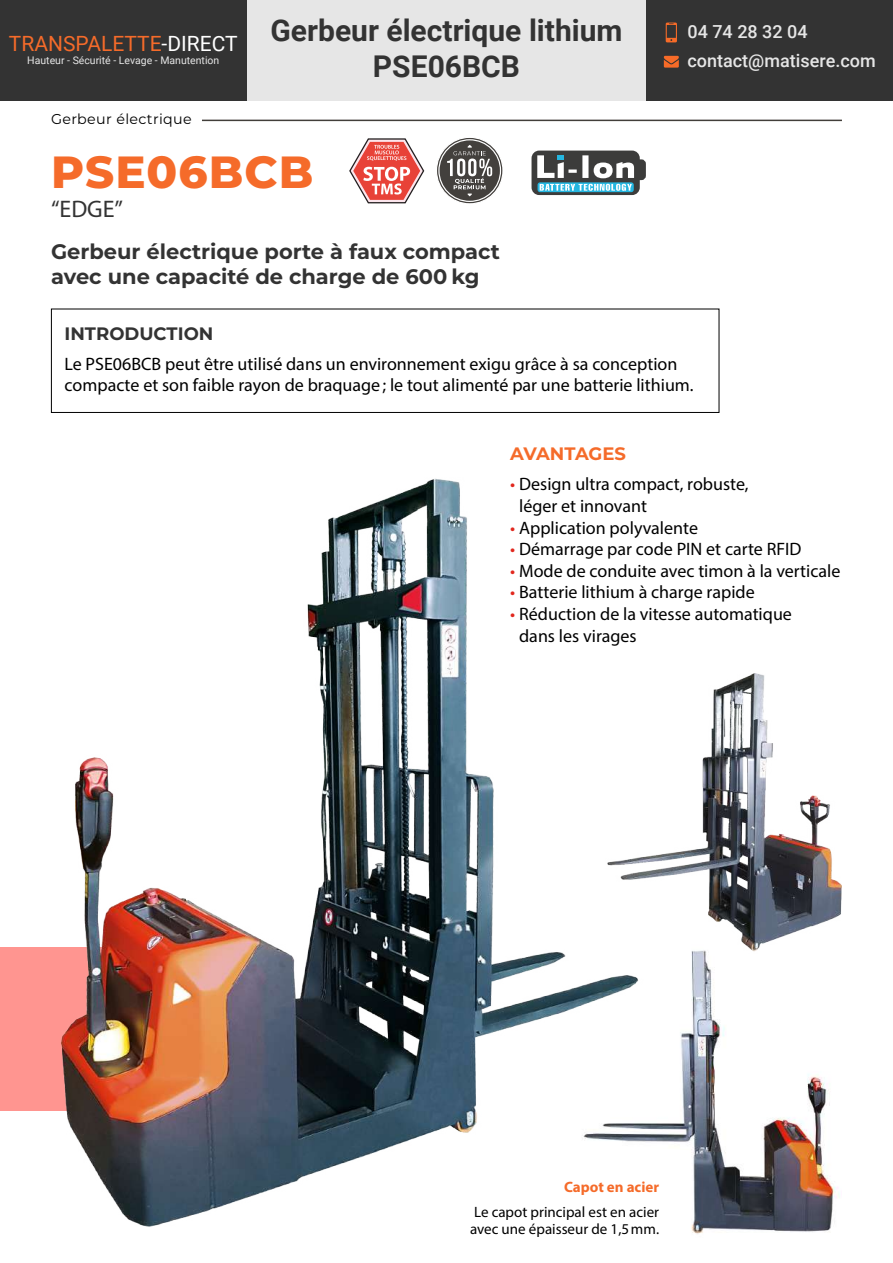
<style>
.page{position:relative;width:893px;height:1263px;background:#fff}
.page>*{position:absolute;margin:0;border:0;box-sizing:border-box;transform-origin:0 0}
.t1{font:800 45px "Montserrat";letter-spacing:.025em;color:#f56b2a}
.t2{font:700 30px/36px "Roboto";color:#333;text-align:center}
.t3{font:italic 800 24px "Montserrat";color:#333}
.t4{font:700 21px/25.2px "Montserrat";color:#333}
.t5{font:21px "Roboto";color:#f56b2a}
.t6{font:18px/21.6px "Myriad Pro";color:#000}
.t7{font:500 18px/29.2px "Roboto";color:#e6e6e6}
.t8{font:700 18px "Montserrat";color:#333}
.t9{font:700 18px "Montserrat";letter-spacing:-.005em;color:#f56b2a}
.t10{font:15px/16.5px "Myriad Pro";color:#000}
.t11{font:700 15px "Myriad Pro";color:#f56b2a}
.t12{font:14.25px "Montserrat";letter-spacing:.025em;color:#000}
.t13{font:10.5px "Roboto";color:#e6e6e6}
.s1{color:#fff}
.s2{color:#e1281e}
</style>
<div class="page">
<hr style="left:202px;top:120px;width:640px;height:1px;background:#423e3a">
<div style="left:0;top:947px;width:259px;height:164px;background:#ff9590"></div>
<img style="left:61px;top:478px;width:515px;height:749px">
<img style="left:576px;top:953px;width:264px;height:281px">
<div style="left:51px;top:309px;width:668px;height:104px;border:1px solid #000"></div>
<svg style="left:349px;top:138px;width:76px;height:66px"></svg>
<svg style="left:436px;top:137px;width:67px;height:67px"></svg>
<div style="left:436px;top:137px;width:68px;height:67px;border:1px solid #fff;border-radius:50%"></div>
<svg style="left:439px;top:140px;width:61px;height:61px"></svg>
<div style="left:438px;top:139px;width:63px;height:63px;border:1px solid #fff;border-radius:50%"></div>
<svg style="left:447px;top:145px;width:45px;height:51px;background:#706e6c"></svg>
<img style="left:607px;top:673px;width:235px;height:280px">
<div style="left:531px;top:151px;width:109px;height:44px;background:#3c3c3b;border-radius:8px"></div>
<div style="left:635px;top:162px;width:9px;height:16px;background:#3c3c3b;border-radius:2px"></div>
<div style="left:633px;top:159px;width:13px;height:21px;border:4px solid #3c3c3b;border-radius:2px"></div>
<svg style="left:538px;top:182px;width:96px;height:10px"></svg>
<svg style="left:540px;top:184px;width:92px;height:7px"></svg>
<svg style="left:537px;top:155px;width:97px;height:23px"></svg>
<div style="left:247px;top:0;width:399px;height:100px;background:#e6e6e6"></div>
<div style="left:0;top:0;width:247px;height:100px;background:#333"></div>
<div style="left:646px;top:0;width:247px;height:100px;background:#333"></div>
<svg style="left:666px;top:23px;width:11px;height:19px"></svg>
<svg style="left:664px;top:56px;width:15px;height:12px"></svg>
<p class="t5" style="left:9px;top:29px;width:230px">TRANSPALETTE<span class="s1">-DIRECT</span></p>
<p class="t13" style="left:27px;top:52px;width:194px">Hauteur - Sécurité - Levage - Manutention</p>
<h2 class="t2" style="left:270px;top:11px;width:354px">Gerbeur électrique lithium<br>PSE06BCB</h2>
<p class="t12" style="left:51px;top:110px;width:142px">Gerbeur électrique</p>
<h1 class="t1" style="left:51px;top:139px;width:264px">PSE06BCB</h1>
<h3 class="t3" style="left:51px;top:194px;width:74px">“EDGE”</h3>
<p class="t4" style="left:51px;top:238px;width:450px">Gerbeur électrique porte à faux compact avec une capacité de charge de 600 kg</p>
<p class="t7" style="left:687px;top:16px;width:190px">04 74 28 32 04 contact@matisere.com</p>
<p class="t8" style="left:65px;top:320px;width:150px">INTRODUCTION</p>
<p class="t6" style="left:65px;top:352px;width:631px">Le PSE06BCB peut être utilisé dans un environnement exigu grâce à sa conception compacte et son faible rayon de braquage; le tout alimenté par une batterie lithium.</p>
<p class="t9" style="left:510px;top:441px;width:117px">AVANTAGES</p>
<p class="t6" style="left:519px;top:473px;width:231px;text-indent:-9px"><span class="s2">•</span> Design ultra compact, robuste, léger et innovant</p>
<p class="t6" style="left:510px;top:516px;width:189px"><span class="s2">•</span> Application polyvalente</p>
<p class="t6" style="left:510px;top:538px;width:293px"><span class="s2">•</span> Démarrage par code PIN et carte RFID</p>
<p class="t6" style="left:510px;top:560px;width:332px"><span class="s2">•</span> Mode de conduite avec timon à la verticale</p>
<p class="t6" style="left:510px;top:581px;width:246px"><span class="s2">•</span> Batterie lithium à charge rapide</p>
<p class="t6" style="left:519px;top:603px;width:274px;text-indent:-9px"><span class="s2">•</span> Réduction de la vitesse automatique dans les virages</p>
<p class="t11" style="left:564px;top:1177px;width:97px">Capot en acier</p>
<p class="t10" style="left:470px;top:1204px;width:191px">Le capot principal est en acier avec une épaisseur de 1,5mm.</p>
</div>
